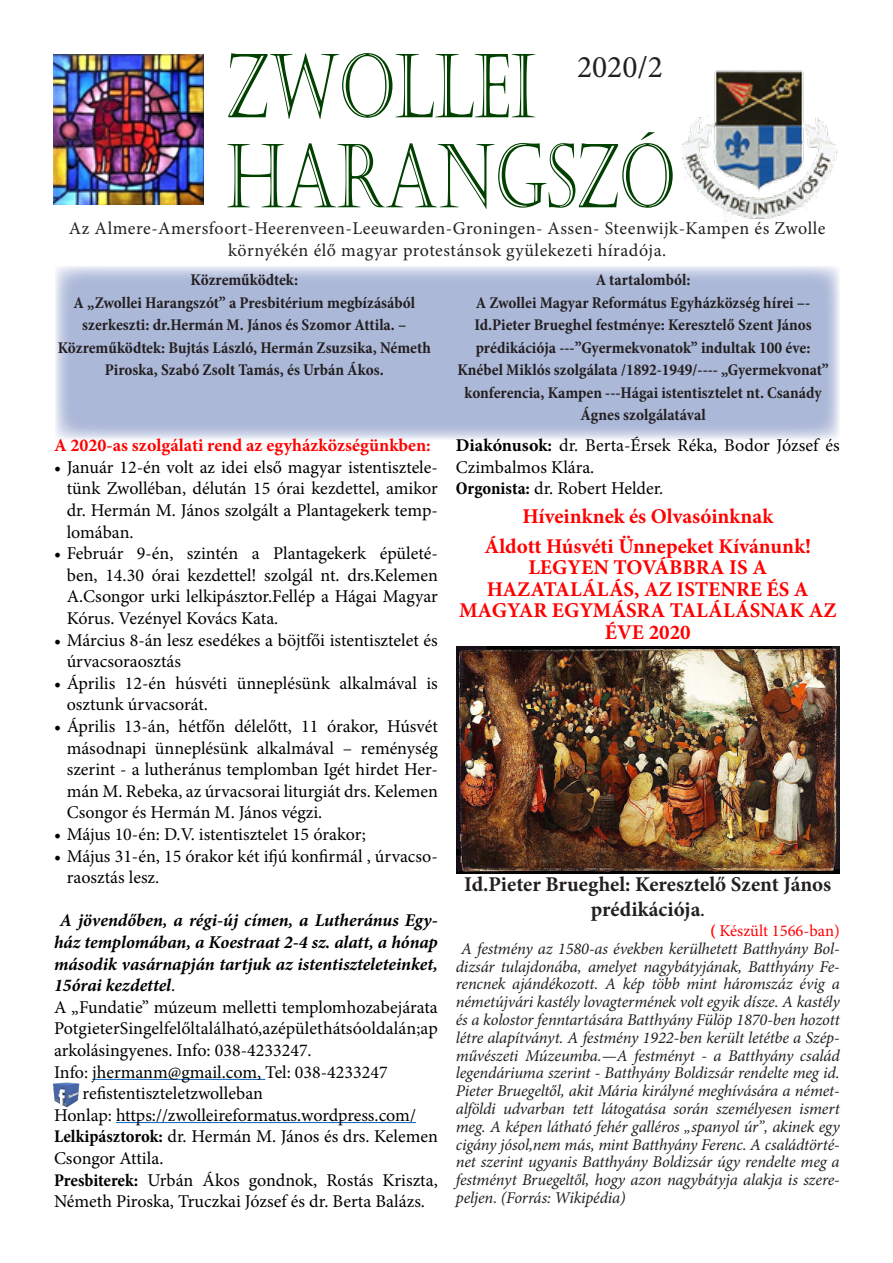
<style>
.page{position:relative;width:893px;height:1263px;background:#fff}
.page>*{position:absolute;margin:0;border:0;box-sizing:border-box;transform-origin:0 0}
.t1{font:88.5px "Castellar";color:#004100;scale:.72 1}
.t2{font:31.5px "Minion Pro";color:#231f20}
.Normal__Web{font:700 21px/21.6px "Minion Pro";color:#f00;text-align:center}
.Normal__Web-2{font:700 21px/25.2px "Minion Pro";color:#231f20;text-align:center}
.Default{font:18px/21.6px "Minion Pro";color:#000}
.Default-2{font:italic 700 18px/21.6px "Minion Pro";color:#000;text-align:justify}
.t3{font:18px "Minion Pro";letter-spacing:.03em;color:#231f20}
.Pa3{font:18px "Minion Pro";letter-spacing:-.01em;color:#000}
.Címsor_1{font:700 18px "Minion Pro";color:#f00}
.t4{font:italic 16.5px/17.9px "Minion Pro";letter-spacing:-.01em;color:#231f20;text-align:justify}
.t5{font:700 condensed 16.5px/22.5px "Minion Pro";color:#231f20;text-align:center}
.Normal__Web-3{font:16.5px "Minion Pro";color:#f00}
.s1{font-weight:400;font-style:normal}
.s2{font-weight:700;font-stretch:condensed}
.s3{font-weight:700}
.s4{font-size:16.5px}
</style>
<div class="page">
<svg style="left:55px;top:266px;width:784px;height:173px;background:#b1bcda"></svg>
<img style="left:681px;top:70px;width:157px;height:150px">
<img style="left:53px;top:54px;width:150px;height:150px">
<hr style="left:92px;top:1079px;width:173px;height:1px;background:#0563c1">
<hr style="left:116px;top:1122px;width:300px;height:1px;background:#0563c1">
<img style="left:52px;top:1082px;width:28px;height:25px">
<img style="left:456px;top:646px;width:383px;height:227px">
<p class="t1" style="left:226px;top:36px;width:430px">ZWOLLEI</p>
<p class="t2" style="left:577px;top:46px;width:88px">2020/2</p>
<p class="t1" style="left:226px;top:126px;width:624px">HARANGSZÓ</p>
<p class="t3" style="left:228px;top:238px;width:439px">környékén élő magyar protestánsok gyülekezeti híradója.</p>
<p class="t3" style="left:69px;top:216px;width:758px">Az Almere-Amersfoort-Heerenveen-Leeuwarden-Groningen- Assen- Steenwijk-Kampen és Zwolle</p>
<p class="t5" style="left:191px;top:269px;width:109px">Közreműködtek:</p>
<p class="t5" style="left:58px;top:291px;width:375px">A „Zwollei Harangszót” a Presbitérium megbízásából szerkeszti: dr.Hermán M. János és Szomor Attila. – Közreműködtek: Bujtás László, Hermán Zsuzsika, Németh Piroska, Szabó Zsolt Tamás, és Urbán Ákos.</p>
<p class="Címsor_1" style="left:54px;top:433px;width:378px">A 2020-as szolgálati rend az egyházközségünkben:</p>
<p class="Default" style="left:67px;top:456px;width:373px;text-align:justify;text-indent:-13px">• Január 12-én volt az idei első magyar istentisztele&shy;tünk Zwolléban, délután 15 órai kezdettel, amikor dr. Hermán M. János szolgált a Plantagekerk temp&shy;lomában.</p>
<p class="Default" style="left:67px;top:543px;width:373px;text-align:justify;text-indent:-13px">• Február 9-én, szintén a Plantagekerk épületé&shy;ben, 14.30 órai kezdettel! szolgál nt. drs.Kelemen A.Csongor urki lelkipásztor.Fellép a Hágai Magyar Kórus. Vezényel Kovács Kata.</p>
<p class="Default" style="left:67px;top:629px;width:373px;text-indent:-13px">• Március 8-án lesz esedékes a böjtfői istentisztelet és úrvacsoraosztás</p>
<p class="Default" style="left:67px;top:672px;width:373px;text-indent:-13px">• Április 12-én húsvéti ünneplésünk alkalmával is osztunk úrvacsorát.</p>
<p class="Default" style="left:67px;top:715px;width:373px;text-align:justify;text-indent:-13px">• Április 13-án, hétfőn délelőtt, 11 órakor, Húsvét másodnapi ünneplésünk alkalmával – reménység szerint - a lutheránus templomban Igét hirdet Her&shy;mán M. Rebeka, az úrvacsorai liturgiát drs. Kelemen Csongor és Hermán M. János végzi.</p>
<p class="Default" style="left:54px;top:823px;width:313px">• Május 10-én: D.V. istentisztelet 15 órakor;</p>
<p class="Default" style="left:67px;top:845px;width:373px;text-indent:-13px">• Május 31-én, 15 órakor két ifjú konfirmál , úrvacso&shy;raosztás lesz.</p>
<p class="Default-2" style="left:54px;top:909px;width:385px;text-indent:6px">A jövendőben, a régi-új címen, a Lutheránus Egy&shy;ház templomában, a Koestraat 2-4 sz. alatt, a hónap második vasárnapján tartjuk az istentiszteleteinket, 15órai kezdettel<span class="s1">.</span></p>
<p class="Default" style="left:54px;top:996px;width:385px;text-align:justify">A „Fundatie” múzeum melletti templomhozabejárata PotgieterSingelfelőltalálható,azépülethátsóoldalán;ap arkolásingyenes. Info: 038-4233247.</p>
<p class="Default" style="left:54px;top:1061px;width:335px">Info: jhermanm@gmail.com, Tel: 038-4233247</p>
<p class="Default" style="left:83px;top:1083px;width:182px">refistentiszteletzwolleban</p>
<p class="Pa3" style="left:54px;top:1103px;width:363px">Honlap: https://zwolleireformatus.wordpress.com/</p>
<p class="Default" style="left:54px;top:1126px;width:385px"><span class="s2">Lelkipásztorok:</span> dr. Hermán M. János és drs. Kelemen<br>Csongor Attila.</p>
<p class="Default" style="left:54px;top:1169px;width:385px"><span class="s2">Presbiterek:</span> Urbán Ákos gondnok, Rostás Kriszta,<br>Németh Piroska, Truczkai József és dr. Berta Balázs.</p>
<p class="t5" style="left:596px;top:269px;width:96px">A tartalomból:</p>
<p class="t5" style="left:458px;top:291px;width:373px">A Zwollei Magyar Református Egyházközség hírei –- Id.Pieter Brueghel festménye: Keresztelő Szent János prédikációja ---”Gyermekvonatok” indultak 100 éve:<br>Knébel Miklós szolgálata /1892-1949/---- „Gyermekvonat” konferencia, Kampen ---Hágai istentisztelet nt. Csanády Ágnes szolgálatával</p>
<p class="Default" style="left:456px;top:435px;width:385px"><span class="s3">Diakónusok:</span> dr. Berta-Érsek Réka, Bodor József és<br>Czimbalmos Klára.</p>
<p class="Default" style="left:456px;top:478px;width:209px"><span class="s2">Orgonista:</span> dr. Robert Helder.</p>
<p class="Normal__Web" style="left:522px;top:506px;width:252px">Híveinknek és Olvasóinknak</p>
<p class="Normal__Web" style="left:484px;top:535px;width:328px">Áldott Húsvéti Ünnepeket Kívánunk!</p>
<p class="Normal__Web" style="left:459px;top:556px;width:379px">LEGYEN TOVÁBBRA IS A<br>HAZATALÁLÁS, AZ ISTENRE ÉS A<br>MAGYAR EGYMÁSRA TALÁLÁSNAK AZ<br>ÉVE 2020</p>
<p class="Normal__Web-2" style="left:464px;top:871px;width:369px">Id.Pieter Brueghel: Keresztelő Szent János prédikációja<span class="s4">.</span></p>
<p class="Normal__Web-3" style="left:710px;top:920px;width:131px"><span class="s3">(</span> Készült 1566-ban)</p>
<p class="t4" style="left:456px;top:939px;width:385px;text-indent:5px">A festmény az 1580-as években kerülhetett Batthyány Bol&shy;dizsár tulajdonába, amelyet nagybátyjának, Batthyány Fe&shy;rencnek ajándékozott. A kép több mint háromszáz évig a németújvári kastély lovagtermének volt egyik dísze. A kastély és a kolostor fenntartására Batthyány Fülöp 1870-ben hozott létre alapítványt. A festmény 1922-ben került letétbe a Szép&shy;művészeti Múzeumba.—A festményt - a Batthyány család legendáriuma szerint - Batthyány Boldizsár rendelte meg id.<br>Pieter Bruegeltől, akit Mária királyné meghívására a német&shy;alföldi udvarban tett látogatása során személyesen ismert meg. A képen látható fehér galléros „spanyol úr”, akinek egy cigány jósol,nem más, mint Batthyány Ferenc. A családtörté&shy;net szerint ugyanis Batthyány Boldizsár úgy rendelte meg a festményt Bruegeltől, hogy azon nagybátyja alakja is szere&shy;peljen. (Forrás: Wikipédia)</p>
</div>
